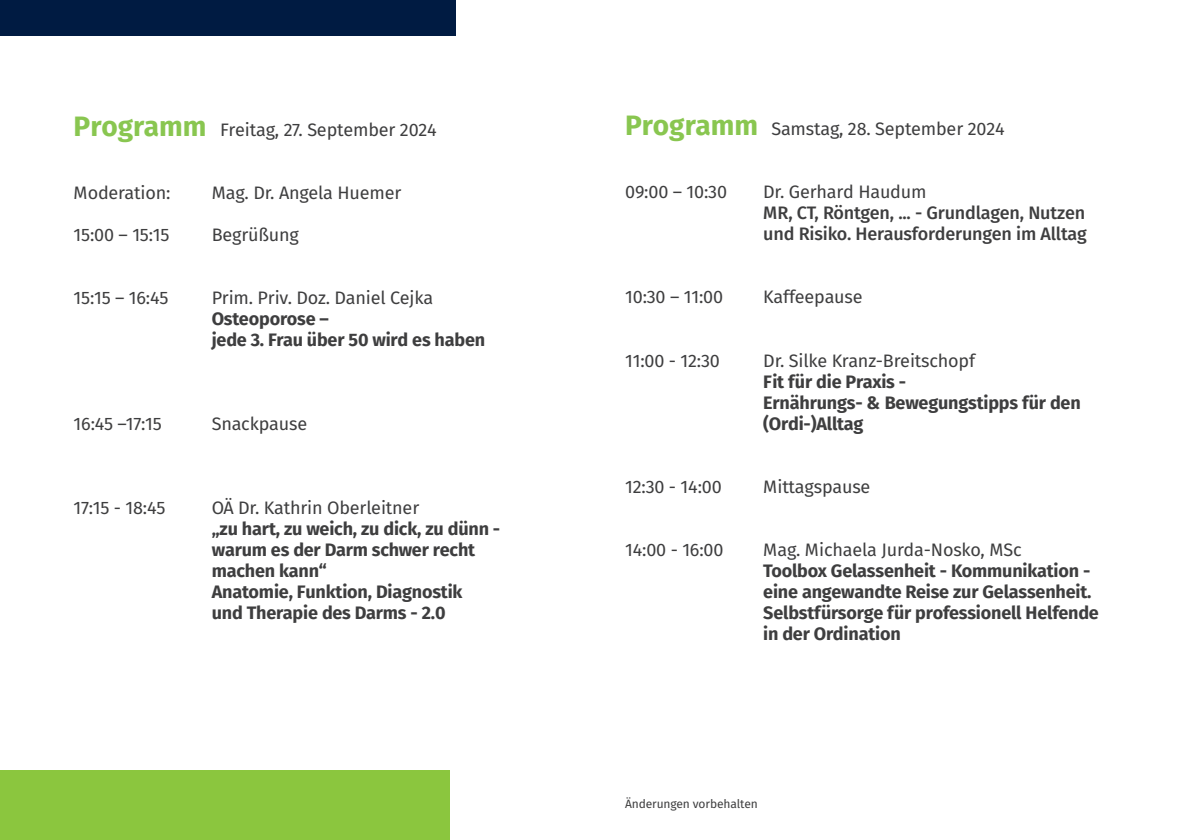
<style>
.page{position:relative;width:1191px;height:840px;background:#fff}
.page>*{position:absolute;margin:0;border:0;box-sizing:border-box;transform-origin:0 0}
.t1{font:18px "Fira Sans";letter-spacing:-.01em;color:#3e3e3f}
.t2{font:700 18px/21px "Fira Sans";letter-spacing:-.01em;color:#3e3e3f}
.t3{font:500 18px/21px "Fira Sans";letter-spacing:-.01em;color:#3e3e3f}
.t4{font:12px "Fira Sans";letter-spacing:-.01em;color:#3e3e3f}
.s1{font-weight:700;font-size:28px;color:#89c650}
</style>
<div class="page">
<div style="left:0;top:0;width:455px;height:36px;background:#001b42"></div>
<div style="left:0;top:769px;width:450px;height:70px;background:#8bc63e"></div>
<p class="t1" style="left:74px;top:116px;width:365px"><span class="s1">Programm</span> Freitag, 27. September 2024</p>
<p class="t1" style="left:74px;top:179px;width:98px">Moderation:</p>
<p class="t1" style="left:212px;top:179px;width:191px">Mag. Dr. Angela Huemer</p>
<p class="t1" style="left:74px;top:221px;width:97px">15:00 – 15:15</p>
<p class="t1" style="left:212px;top:221px;width:89px">Begrüßung</p>
<p class="t1" style="left:74px;top:284px;width:96px">15:15 – 16:45</p>
<p class="t1" style="left:212px;top:284px;width:223px">Prim. Priv. Doz. Daniel Cejka</p>
<p class="t2" style="left:212px;top:309px;width:275px">Osteoporose –<br>jede 3. Frau über 50 wird es haben</p>
<p class="t1" style="left:74px;top:410px;width:90px">16:45 –17:15</p>
<p class="t1" style="left:212px;top:410px;width:97px">Snackpause</p>
<p class="t1" style="left:74px;top:495px;width:93px">17:15 - 18:45</p>
<p class="t1" style="left:212px;top:495px;width:209px">OÄ Dr. Kathrin Oberleitner</p>
<p class="t2" style="left:212px;top:519px;width:290px">„zu hart, zu weich, zu dick, zu dünn - warum es der Darm schwer recht machen kann“<br>Anatomie, Funktion, Diagnostik<br>und Therapie des Darms - 2.0</p>
<p class="t1" style="left:625px;top:116px;width:381px"><span class="s1">Programm</span> Samstag, 28. September 2024</p>
<p class="t1" style="left:625px;top:179px;width:103px">09:00 – 10:30</p>
<p class="t1" style="left:763px;top:179px;width:165px">Dr. Gerhard Haudum</p>
<p class="t3" style="left:763px;top:204px;width:325px">MR, CT, Röntgen, ... - Grundlagen, Nutzen und Risiko. Herausforderungen im Alltag</p>
<p class="t1" style="left:625px;top:284px;width:99px">10:30 – 11:00</p>
<p class="t1" style="left:763px;top:284px;width:101px">Kaffeepause</p>
<p class="t1" style="left:625px;top:347px;width:96px">11:00 - 12:30</p>
<p class="t1" style="left:763px;top:347px;width:213px">Dr. Silke Kranz-Breitschopf</p>
<p class="t2" style="left:763px;top:372px;width:319px">Fit für die Praxis -<br>Ernährungs- &amp; Bewegungstipps für den (Ordi-)Alltag</p>
<p class="t1" style="left:625px;top:473px;width:98px">12:30 - 14:00</p>
<p class="t1" style="left:763px;top:473px;width:109px">Mittagspause</p>
<p class="t1" style="left:625px;top:536px;width:100px">14:00 - 16:00</p>
<p class="t1" style="left:763px;top:536px;width:260px">Mag. Michaela Jurda-Nosko, MSc</p>
<p class="t2" style="left:763px;top:561px;width:337px">Toolbox Gelassenheit - Kommunikation - eine angewandte Reise zur Gelassenheit.<br>Selbstfürsorge für professionell Helfende in der Ordination</p>
<p class="t4" style="left:625px;top:794px;width:134px">Änderungen vorbehalten</p>
</div>
